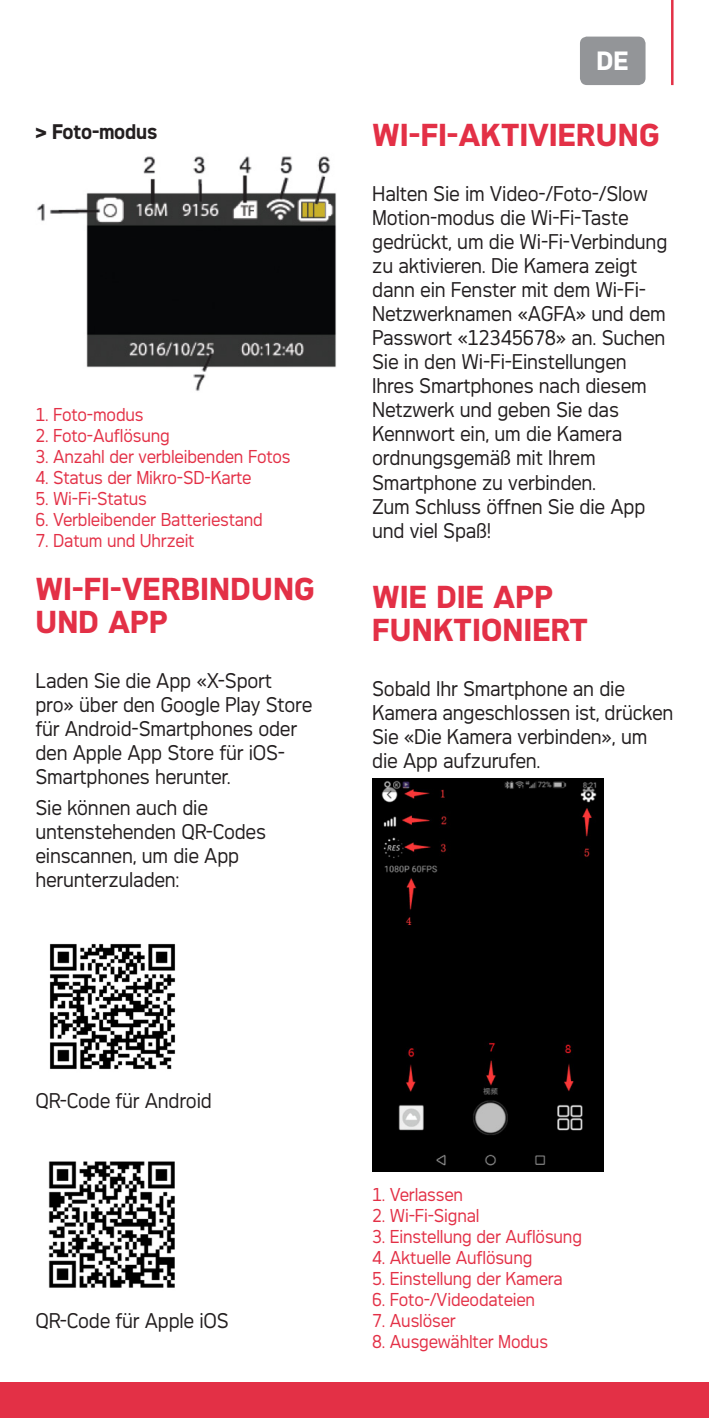
<style>
.page{position:relative;width:709px;height:1418px;background:#fff}
.page>*{position:absolute;margin:0;border:0;box-sizing:border-box;transform-origin:0 0}
.t1{font:700 30px/32.5px "Agfa Photo Thalis";letter-spacing:.01em;color:#e33046}
.t2{font:700 25px "Agfa Photo Thalis";color:#fff}
.t3{font:20px/24px "Agfa Photo Thalis";letter-spacing:-.01em;color:#231f20;scale:.95 1}
.t4{font:700 20px "Agfa Photo Thalis";color:#231f20;scale:.95 1}
.t5{font:17.5px "Agfa Photo Thalis";letter-spacing:-.01em;color:#e33046;scale:.95 1}
</style>
<div class="page">
<div style="left:0;top:1382px;width:709px;height:35px;background:#e33046"></div>
<div style="left:580px;top:37px;width:65px;height:48px;background:#939598;border-radius:7px"></div>
<hr style="left:671px;top:0;width:2px;height:85px;background:#e33046">
<img style="left:37px;top:156px;width:299px;height:235px">
<img style="left:49px;top:943px;width:127px;height:127px">
<img style="left:48px;top:1161px;width:127px;height:127px">
<div style="left:372px;top:779px;width:231px;height:392px;background:#000"></div>
<p class="t4" style="left:35px;top:119px;width:130px">&gt; FOTO-MODUS</p>
<p class="t5" style="left:35px;top:404px;width:115px">1. Foto-modus</p>
<p class="t5" style="left:35px;top:425px;width:143px">2. Foto-Auflösung</p>
<p class="t5" style="left:35px;top:446px;width:270px">3. Anzahl der verbleibenden Fotos</p>
<p class="t5" style="left:35px;top:467px;width:229px">4. Status der Mikro-SD-Karte</p>
<p class="t5" style="left:35px;top:488px;width:119px">5. Wi-Fi-Status</p>
<p class="t5" style="left:35px;top:509px;width:241px">6. Verbleibender Batteriestand</p>
<p class="t5" style="left:35px;top:530px;width:169px">7. Datum und Uhrzeit</p>
<h1 class="t1" style="left:35px;top:572px;width:281px">WI-FI-VERBINDUNG<br>UND APP</h1>
<p class="t3" style="left:35px;top:668px;width:293px">Laden Sie die App «X-Sport pro» über den Google Play Store für Android-Smartphones oder den Apple App Store für iOS-<br>Smartphones herunter.</p>
<p class="t3" style="left:35px;top:795px;width:244px">Sie können auch die untenstehenden QR-Codes einscannen, um die App herunterzuladen:</p>
<p class="t2" style="left:596px;top:46px;width:16px">DE</p>
<h1 class="t1" style="left:372px;top:118px;width:289px">WI-FI-AKTIVIERUNG</h1>
<p class="t3" style="left:372px;top:182px;width:312px">Halten Sie im Video-/Foto-/Slow<br>Motion-modus die Wi-Fi-Taste gedrückt, um die Wi-Fi-Verbindung zu aktivieren. Die Kamera zeigt dann ein Fenster mit dem Wi-Fi-<br>Netzwerknamen «AGFA» und dem<br>Passwort «12345678» an. Suchen<br>Sie in den Wi-Fi-Einstellungen<br>Ihres Smartphones nach diesem<br>Netzwerk und geben Sie das<br>Kennwort ein, um die Kamera ordnungsgemäß mit Ihrem<br>Smartphone zu verbinden.<br>Zum Schluss öffnen Sie die App und viel Spaß!</p>
<h1 class="t1" style="left:372px;top:580px;width:217px">WIE DIE APP<br>FUNKTIONIERT</h1>
<p class="t3" style="left:372px;top:676px;width:319px">Sobald Ihr Smartphone an die<br>Kamera angeschlossen ist, drücken<br>Sie «Die Kamera verbinden», um die App aufzurufen.</p>
<p class="t3" style="left:35px;top:1087px;width:187px">QR-Code für Android</p>
<p class="t3" style="left:35px;top:1308px;width:205px">QR-Code für Apple iOS</p>
<p class="t5" style="left:372px;top:1184px;width:97px">1. Verlassen</p>
<p class="t5" style="left:372px;top:1205px;width:114px">2. Wi-Fi-Signal</p>
<p class="t5" style="left:372px;top:1226px;width:222px">3. Einstellung der Auflösung</p>
<p class="t5" style="left:372px;top:1247px;width:170px">4. Aktuelle Auflösung</p>
<p class="t5" style="left:372px;top:1268px;width:202px">5. Einstellung der Kamera</p>
<p class="t5" style="left:372px;top:1289px;width:173px">6. Foto-/Videodateien</p>
<p class="t5" style="left:372px;top:1310px;width:89px">7. Auslöser</p>
<p class="t5" style="left:372px;top:1331px;width:187px">8. Ausgewählter Modus</p>
</div>
